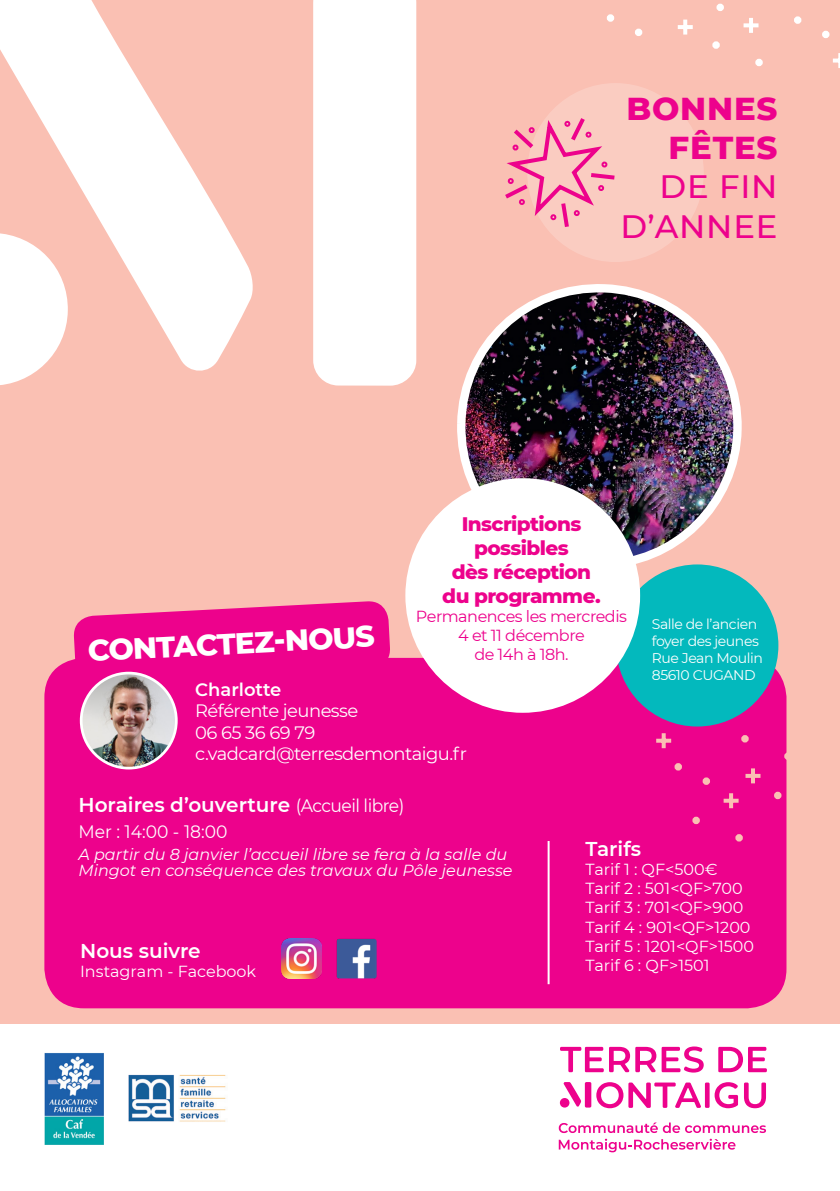
<style>
.page{position:relative;width:840px;height:1191px;background:#fff}
.page>*{position:absolute;margin:0;border:0;box-sizing:border-box;transform-origin:0 0}
.t1{font:500 32.4px "Montserrat";letter-spacing:.025em;color:#ed028c}
.t2{font:800 32.4px "Montserrat";letter-spacing:.025em;color:#ed028c}
.t3{font:800 30px "Montserrat";color:#fff}
.t4{font:600 20px "Montserrat";color:#fff}
.t5{font:800 20px "Montserrat";letter-spacing:-.03em;color:#ed028c}
.t6{font:18px "Montserrat";letter-spacing:-.03em;color:#fff}
.t7{font:18px "Montserrat";color:#fff;scale:.95 1}
.t8{font:600 18px "Montserrat";color:#fff}
.t9{font:16px "Montserrat";color:#fff}
.t10{font:italic 16px/16px "Montserrat";color:#fff}
.t11{font:16px/19.2px "Montserrat";letter-spacing:-.03em;color:#ed028c;text-align:center}
.t12{font:14px "Montserrat";letter-spacing:-.03em;color:#fff}
.s1{font-weight:400;font-size:18px}
</style>
<div class="page">
<svg style="left:558px;top:1122px;width:207px;height:30px"></svg>
<div style="left:584px;top:1082px;width:7px;height:25px;background:#ed028c;border-radius:2px"></div>
<svg style="left:563px;top:1082px;width:18px;height:24px"></svg>
<div style="left:559px;top:1098px;width:10px;height:9px;background:#ed028c;border-radius:50%"></div>
<svg style="left:560px;top:1046px;width:69px;height:26px"></svg>
<svg style="left:635px;top:1046px;width:68px;height:26px"></svg>
<svg style="left:718px;top:1046px;width:48px;height:26px"></svg>
<svg style="left:596px;top:1082px;width:104px;height:26px"></svg>
<div style="left:704px;top:1082px;width:5px;height:25px;background:#ed028c"></div>
<svg style="left:714px;top:1082px;width:23px;height:26px"></svg>
<svg style="left:744px;top:1082px;width:21px;height:26px"></svg>
<div style="left:0;top:0;width:839px;height:1023px;background:#fac0b3"></div>
<img style="left:44px;top:1053px;width:59px;height:91px">
<img style="left:128px;top:1074px;width:98px;height:48px">
<div style="left:44px;top:658px;width:742px;height:350px;background:#ed028c;border-radius:40px"></div>
<svg style="left:73px;top:601px;width:318px;height:83px"></svg>
<img style="left:81px;top:673px;width:95px;height:95px;border-radius:48px">
<div style="left:80px;top:671px;width:97px;height:98px;border:3px solid #fff;border-radius:50%"></div>
<img style="left:282px;top:938px;width:39px;height:40px">
<img style="left:336px;top:938px;width:40px;height:40px">
<div style="left:616px;top:564px;width:162px;height:162px;background:#03b9bd;border-radius:50%"></div>
<hr style="left:547px;top:841px;width:2px;height:143px;background:#fff">
<img style="left:457px;top:284px;width:285px;height:288px">
<div style="left:313px;top:0;width:103px;height:386px;background:#fff"></div>
<svg style="left:0;top:0;width:253px;height:371px"></svg>
<svg style="left:0;top:231px;width:69px;height:154px"></svg>
<div style="left:405px;top:478px;width:234px;height:235px;background:#fff;border-radius:50%"></div>
<svg style="left:748px;top:18px;width:4px;height:15px"></svg>
<svg style="left:743px;top:23px;width:15px;height:4px"></svg>
<div style="left:821px;top:31px;width:8px;height:7px;border:4px solid #fff;border-radius:50%"></div>
<div style="left:754px;top:59px;width:8px;height:7px;border:4px solid #fff;border-radius:50%"></div>
<div style="left:793px;top:16px;width:8px;height:8px;border:4px solid #fff;border-radius:50%"></div>
<div style="left:712px;top:41px;width:7px;height:8px;border:4px solid #fff;border-radius:50%"></div>
<svg style="left:833px;top:53px;width:6px;height:15px"></svg>
<svg style="left:750px;top:768px;width:4px;height:15px"></svg>
<svg style="left:745px;top:774px;width:15px;height:4px"></svg>
<div style="left:674px;top:763px;width:7px;height:7px;border:4px solid #fac0b3;border-radius:50%"></div>
<div style="left:740px;top:735px;width:8px;height:7px;border:4px solid #fac0b3;border-radius:50%"></div>
<div style="left:702px;top:777px;width:7px;height:8px;border:4px solid #fac0b3;border-radius:50%"></div>
<div style="left:783px;top:752px;width:8px;height:8px;border:4px solid #fac0b3;border-radius:50%"></div>
<svg style="left:661px;top:733px;width:4px;height:15px"></svg>
<svg style="left:656px;top:738px;width:14px;height:4px"></svg>
<svg style="left:683px;top:20px;width:3px;height:15px"></svg>
<hr style="left:677px;top:25px;width:15px;height:4px;background:#fff">
<div style="left:606px;top:14px;width:8px;height:8px;border:4px solid #fff;border-radius:50%"></div>
<div style="left:634px;top:29px;width:8px;height:7px;border:4px solid #fff;border-radius:50%"></div>
<div style="left:716px;top:4px;width:7px;height:7px;border:4px solid #fff;border-radius:50%"></div>
<svg style="left:728px;top:793px;width:4px;height:15px"></svg>
<svg style="left:723px;top:798px;width:15px;height:4px"></svg>
<div style="left:801px;top:806px;width:8px;height:7px;border:4px solid #fac0b3;border-radius:50%"></div>
<div style="left:735px;top:834px;width:7px;height:7px;border:4px solid #fac0b3;border-radius:50%"></div>
<div style="left:773px;top:791px;width:8px;height:8px;border:4px solid #fac0b3;border-radius:50%"></div>
<div style="left:692px;top:816px;width:7px;height:8px;border:4px solid #fac0b3;border-radius:50%"></div>
<div style="left:527px;top:83px;width:176px;height:179px;background:#faccc1;border-radius:50%"></div>
<svg style="left:505px;top:116px;width:110px;height:111px"></svg>
<p class="t2" style="left:626px;top:85px;width:153px">BONNES</p>
<p class="t2" style="left:668px;top:124px;width:110px">FÊTES</p>
<p class="t1" style="left:659px;top:164px;width:119px">DE FIN</p>
<p class="t1" style="left:620px;top:203px;width:158px">D’ANNEE</p>
<p class="t3" style="left:87px;top:629px;width:289px;rotate:-3deg">CONTACTEZ-NOUS</p>
<p class="t5" style="left:461px;top:509px;width:121px">Inscriptions</p>
<p class="t5" style="left:474px;top:533px;width:96px">possibles</p>
<p class="t5" style="left:451px;top:557px;width:141px">dès réception</p>
<p class="t5" style="left:442px;top:581px;width:160px">du programme.</p>
<p class="t11" style="left:416px;top:606px;width:212px">Permanences les mercredis</p>
<p class="t11" style="left:458px;top:625px;width:128px">4 et 11 décembre de 14h à 18h.</p>
<p class="t12" style="left:651px;top:614px;width:107px">Salle de l’ancien</p>
<p class="t12" style="left:651px;top:631px;width:108px">foyer des jeunes</p>
<p class="t12" style="left:651px;top:648px;width:113px">Rue Jean Moulin</p>
<p class="t12" style="left:651px;top:665px;width:105px">85610 CUGAND</p>
<p class="t8" style="left:195px;top:676px;width:88px">Charlotte</p>
<p class="t6" style="left:195px;top:698px;width:164px">Référente jeunesse</p>
<p class="t6" style="left:195px;top:720px;width:121px">06 65 36 69 79</p>
<p class="t6" style="left:195px;top:741px;width:273px">c.vadcard@terresdemontaigu.fr</p>
<p class="t4" style="left:78px;top:790px;width:327px">Horaires d’ouverture <span class="s1">(Accueil libre)</span></p>
<p class="t7" style="left:78px;top:819px;width:158px">Mer : 14:00 - 18:00</p>
<p class="t10" style="left:78px;top:845px;width:435px">A partir du 8 janvier l’accueil libre se fera à la salle du<br>Mingot en conséquence des travaux du Pôle jeunesse</p>
<p class="t4" style="left:80px;top:936px;width:122px">Nous suivre</p>
<p class="t9" style="left:80px;top:960px;width:177px">Instagram - Facebook</p>
<p class="t4" style="left:585px;top:834px;width:57px">Tarifs</p>
<p class="t9" style="left:585px;top:858px;width:133px">Tarif 1 : QF&lt;500€</p>
<p class="t9" style="left:585px;top:877px;width:158px">Tarif 2 : 501&lt;QF&gt;700</p>
<p class="t9" style="left:585px;top:896px;width:159px">Tarif 3 : 701&lt;QF&gt;900</p>
<p class="t9" style="left:585px;top:916px;width:166px">Tarif 4 : 901&lt;QF&gt;1200</p>
<p class="t9" style="left:585px;top:935px;width:170px">Tarif 5 : 1201&lt;QF&gt;1500</p>
<p class="t9" style="left:585px;top:954px;width:125px">Tarif 6 : QF&gt;1501</p>
</div>
